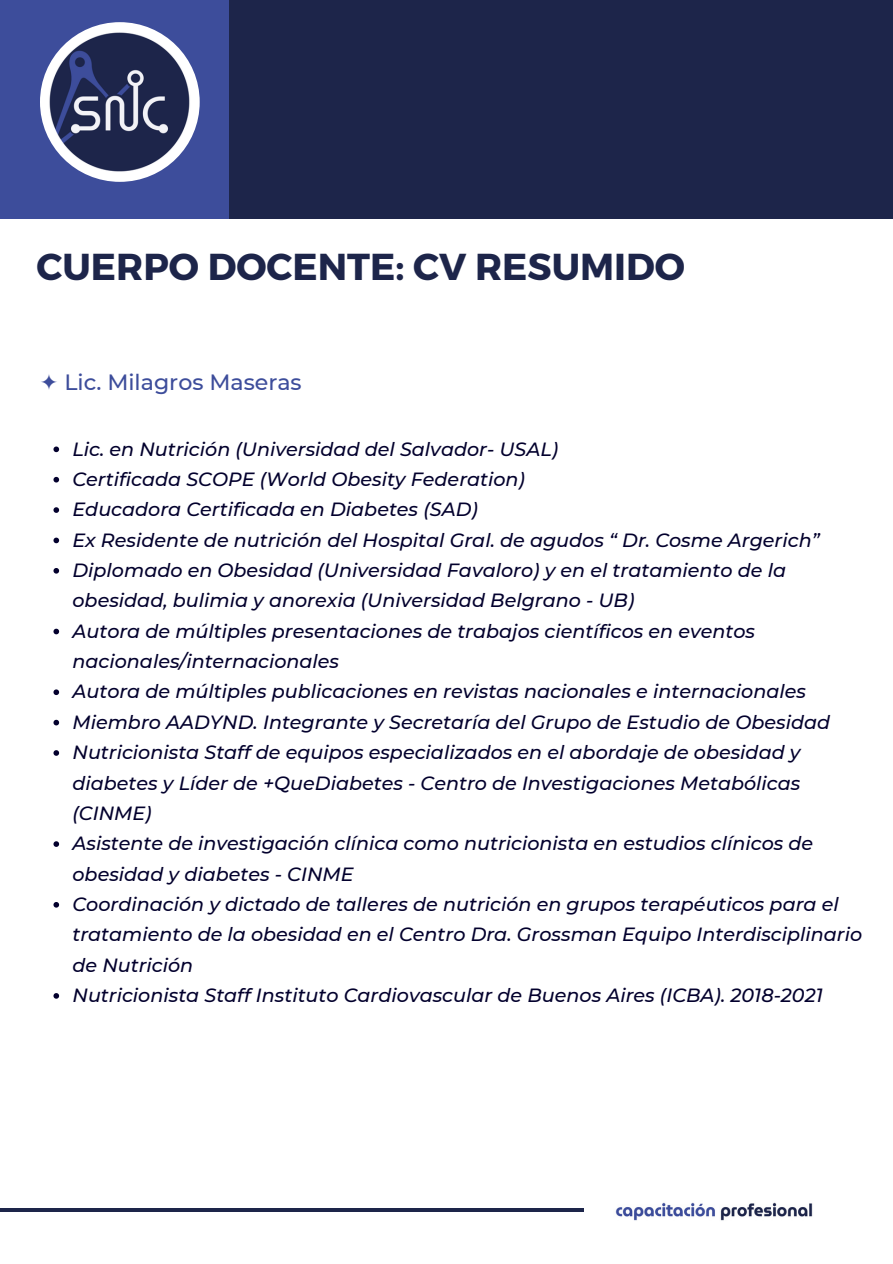
<style>
.page{position:relative;width:893px;height:1264px;background:#fff}
.page>*{position:absolute;margin:0;border:0;box-sizing:border-box;transform-origin:0 0}
.t1{font:700 37.5px "Montserrat";color:#1d254a}
.t2{font:500 22.05px "Montserrat";color:#3d4d9b}
.t3{font:italic 500 19.05px/30.3px "Montserrat";color:#03002d}
.s1{font-family:"DejaVu Sans";font-weight:400}
</style>
<div class="page">
<div style="left:0;top:0;width:243px;height:219px;background:#3d4d9b"></div>
<div style="left:229px;top:0;width:663px;height:219px;background:#1d254a"></div>
<hr style="left:0;top:1208px;width:583px;height:3px;background:#1d254a">
<img style="left:40px;top:22px;width:160px;height:160px;border-radius:50%">
<img style="left:615px;top:1202px;width:198px;height:19px">
<svg style="left:53px;top:446px;width:6px;height:6px"></svg>
<svg style="left:53px;top:477px;width:6px;height:5px"></svg>
<svg style="left:53px;top:507px;width:6px;height:6px"></svg>
<svg style="left:53px;top:537px;width:6px;height:6px"></svg>
<svg style="left:53px;top:568px;width:6px;height:5px"></svg>
<svg style="left:53px;top:628px;width:6px;height:6px"></svg>
<svg style="left:53px;top:689px;width:6px;height:6px"></svg>
<svg style="left:53px;top:719px;width:6px;height:6px"></svg>
<svg style="left:53px;top:750px;width:6px;height:5px"></svg>
<svg style="left:53px;top:841px;width:6px;height:5px"></svg>
<svg style="left:53px;top:902px;width:6px;height:5px"></svg>
<svg style="left:53px;top:993px;width:6px;height:5px"></svg>
<p class="t1" style="left:37px;top:242px;width:650px">CUERPO DOCENTE: CV RESUMIDO</p>
<p class="t2" style="left:40px;top:369px;width:263px"><span class="s1">✦</span> Lic. Milagros Maseras</p>
<p class="t3" style="left:72px;top:433px;width:487px">Lic. en Nutrición (Universidad del Salvador- USAL)</p>
<p class="t3" style="left:72px;top:464px;width:454px">Certificada SCOPE (World Obesity Federation)</p>
<p class="t3" style="left:72px;top:494px;width:407px">Educadora Certificada en Diabetes (SAD)</p>
<p class="t3" style="left:72px;top:524px;width:748px">Ex Residente de nutrición del Hospital Gral. de agudos “ Dr. Cosme Argerich”</p>
<p class="t3" style="left:72px;top:555px;width:715px">Diplomado en Obesidad (Universidad Favaloro) y en el tratamiento de la obesidad, bulimia y anorexia (Universidad Belgrano - UB)</p>
<p class="t3" style="left:72px;top:615px;width:684px">Autora de múltiples presentaciones de trabajos científicos en eventos nacionales/internacionales</p>
<p class="t3" style="left:72px;top:676px;width:735px">Autora de múltiples publicaciones en revistas nacionales e internacionales</p>
<p class="t3" style="left:72px;top:706px;width:759px">Miembro AADYND. Integrante y Secretaría del Grupo de Estudio de Obesidad</p>
<p class="t3" style="left:72px;top:737px;width:729px;text-align:justify">Nutricionista Staff de equipos especializados en el abordaje de obesidad y diabetes y Líder de +QueDiabetes - Centro de Investigaciones Metabólicas (CINME)</p>
<p class="t3" style="left:72px;top:828px;width:742px">Asistente de investigación clínica como nutricionista en estudios clínicos de obesidad y diabetes - CINME</p>
<p class="t3" style="left:72px;top:889px;width:791px">Coordinación y dictado de talleres de nutrición en grupos terapéuticos para el tratamiento de la obesidad en el Centro Dra. Grossman Equipo Interdisciplinario de Nutrición</p>
<p class="t3" style="left:72px;top:980px;width:751px">Nutricionista Staff Instituto Cardiovascular de Buenos Aires (ICBA). 2018-2021</p>
</div>
